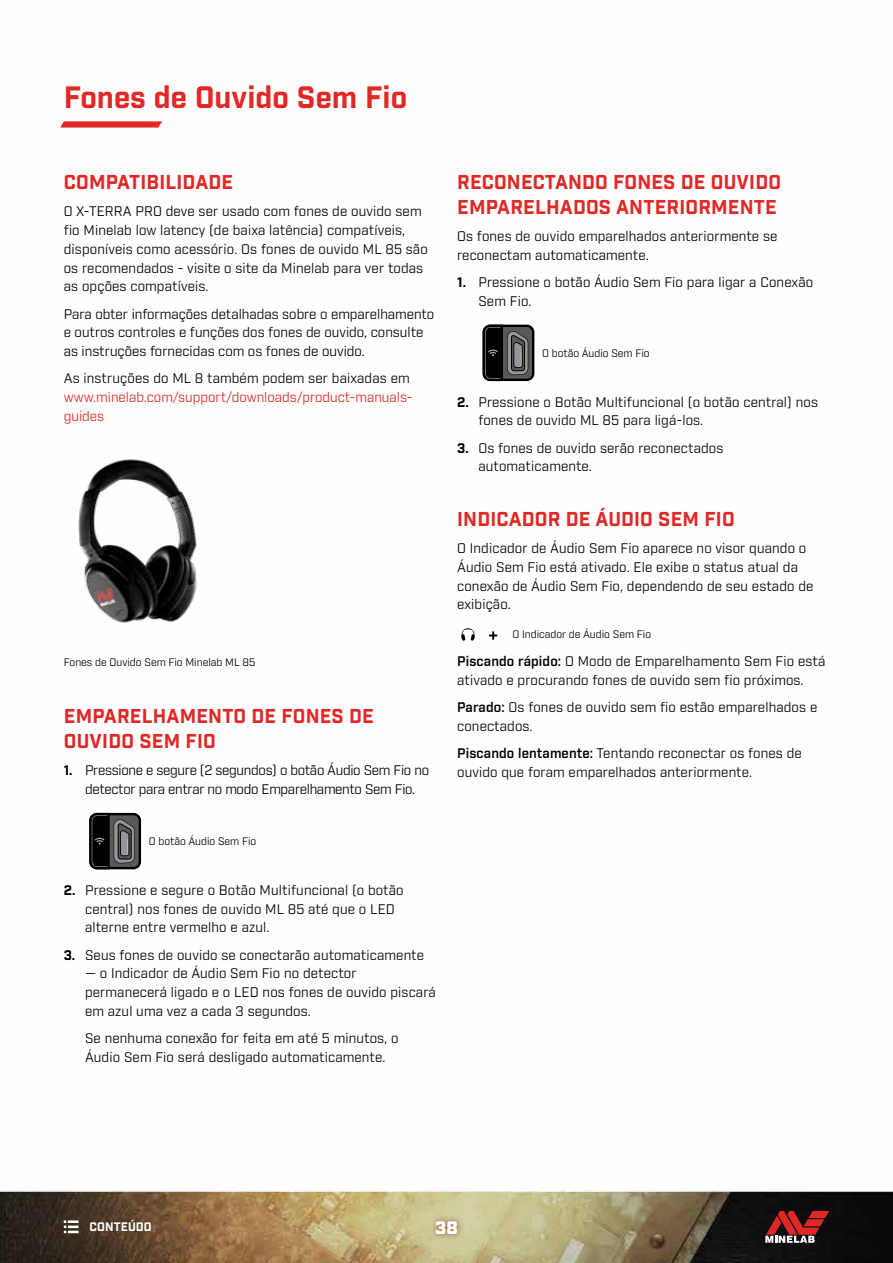
<style>
.page{position:relative;width:893px;height:1263px;background:#fff}
.page>*{position:absolute;margin:0;border:0;box-sizing:border-box;transform-origin:0 0}
.t1{font:700 30px "Industry";color:#e02926}
.t2{font:700 19.5px/24.8px "Industry";letter-spacing:.01em;color:#e02926}
.t3{font:900 18px "Industry";color:#fff}
.t4{font:13.5px/18.8px "Industry";letter-spacing:.01em;color:#000}
.t5{font:13.5px/18.8px "Industry";letter-spacing:-.02em;color:#000;text-align:center}
.t6{font:13.5px/18.8px "Industry";color:#e02926}
.t7{font:700 12px "Industry";letter-spacing:.01em;color:#fff}
.t8{font:10.5px "Industry";color:#000}
.s1{font-weight:700}
.s2{font-weight:600}
</style>
<div class="page">
<img style="left:0;top:324px;width:893px;height:939px">
<svg style="left:64px;top:1220px;width:15px;height:13px"></svg>
<svg style="left:60px;top:121px;width:102px;height:7px"></svg>
<svg style="left:396px;top:1181px;width:101px;height:82px;background:#d1cba0"></svg>
<svg style="left:429px;top:1214px;width:35px;height:27px"></svg>
<svg style="left:765px;top:1211px;width:64px;height:32px;background:#7d3332"></svg>
<img style="left:64px;top:444px;width:149px;height:197px">
<svg style="left:89px;top:813px;width:52px;height:56px;background:#38393a"></svg>
<svg style="left:483px;top:325px;width:51px;height:56px;background:#38393a"></svg>
<svg style="left:489px;top:631px;width:8px;height:9px"></svg>
<svg style="left:461px;top:628px;width:14px;height:13px"></svg>
<h1 class="t1" style="left:64px;top:79px;width:345px">Fones de Ouvido Sem Fio</h1>
<h2 class="t2" style="left:64px;top:171px;width:171px">COMPATIBILIDADE</h2>
<p class="t4" style="left:64px;top:202px;width:366px">O X‑TERRA PRO deve ser usado com fones de ouvido sem fio Minelab low latency (de baixa latência) compatíveis, disponíveis como acessório. Os fones de ouvido ML 85 são os recomendados - visite o site da Minelab para ver todas as opções compatíveis.</p>
<p class="t4" style="left:64px;top:305px;width:372px">Para obter informações detalhadas sobre o emparelhamento e outros controles e funções dos fones de ouvido, consulte as instruções fornecidas com os fones de ouvido.</p>
<p class="t4" style="left:64px;top:369px;width:347px">As instruções do ML 8 também podem ser baixadas em</p>
<p class="t6" style="left:64px;top:388px;width:349px">www.minelab.com/support/downloads/product-manuals&shy;guides</p>
<p class="t8" style="left:64px;top:656px;width:193px">Fones de Ouvido Sem Fio Minelab ML 85</p>
<h2 class="t2" style="left:64px;top:705px;width:311px">EMPARELHAMENTO DE FONES DE<br>OUVIDO SEM FIO</h2>
<p class="t5" style="left:64px;top:761px;width:367px"><span class="s1">1.</span> Pressione e segure (2 segundos) o botão Áudio Sem Fio no detector para entrar no modo Emparelhamento Sem Fio.</p>
<p class="t8" style="left:149px;top:835px;width:109px">O botão Áudio Sem Fio</p>
<p class="t4" style="left:85px;top:881px;width:320px;text-indent:-21px"><span class="s1">2.</span> Pressione e segure o Botão Multifuncional (o botão central) nos fones de ouvido ML 85 até que o LED alterne entre vermelho e azul.</p>
<p class="t4" style="left:64px;top:946px;width:362px"><span class="s1">3.</span> Seus fones de ouvido se conectarão automaticamente</p>
<p class="t4" style="left:85px;top:964px;width:352px">— o Indicador de Áudio Sem Fio no detector permanecerá ligado e o LED nos fones de ouvido piscará em azul uma vez a cada 3 segundos.</p>
<p class="t4" style="left:85px;top:1029px;width:315px">Se nenhuma conexão for feita em até 5 minutos, o<br>Áudio Sem Fio será desligado automaticamente.</p>
<h2 class="t2" style="left:457px;top:171px;width:325px">RECONECTANDO FONES DE OUVIDO<br>EMPARELHADOS ANTERIORMENTE</h2>
<p class="t4" style="left:457px;top:227px;width:322px">Os fones de ouvido emparelhados anteriormente se reconectam automaticamente.</p>
<p class="t4" style="left:478px;top:273px;width:336px;text-indent:-21px"><span class="s1">1.</span> Pressione o botão Áudio Sem Fio para ligar a Conexão<br>Sem Fio.</p>
<p class="t8" style="left:542px;top:347px;width:109px">O botão Áudio Sem Fio</p>
<p class="t4" style="left:478px;top:393px;width:341px;text-indent:-21px"><span class="s1">2.</span> Pressione o Botão Multifuncional (o botão central) nos fones de ouvido ML 85 para ligá-los.</p>
<p class="t4" style="left:478px;top:439px;width:247px;text-indent:-21px"><span class="s1">3.</span> Os fones de ouvido serão reconectados automaticamente.</p>
<h2 class="t2" style="left:457px;top:507px;width:279px">INDICADOR DE ÁUDIO SEM FIO</h2>
<p class="t4" style="left:457px;top:539px;width:358px">O Indicador de Áudio Sem Fio aparece no visor quando o Áudio Sem Fio está ativado. Ele exibe o status atual da conexão de Áudio Sem Fio, dependendo de seu estado de exibição.</p>
<p class="t8" style="left:512px;top:628px;width:140px">O Indicador de Áudio Sem Fio</p>
<p class="t4" style="left:457px;top:652px;width:370px"><span class="s2">Piscando rápido:</span> O Modo de Emparelhamento Sem Fio está ativado e procurando fones de ouvido sem fio próximos.</p>
<p class="t4" style="left:457px;top:698px;width:362px"><span class="s2">Parado:</span> Os fones de ouvido sem fio estão emparelhados e conectados.</p>
<p class="t4" style="left:457px;top:744px;width:346px"><span class="s2">Piscando lentamente:</span> Tentando reconectar os fones de ouvido que foram emparelhados anteriormente.</p>
<p class="t7" style="left:90px;top:1220px;width:64px">CONTEÚDO</p>
<h3 class="t3" style="left:435px;top:1217px;width:24px">38</h3>
</div>
